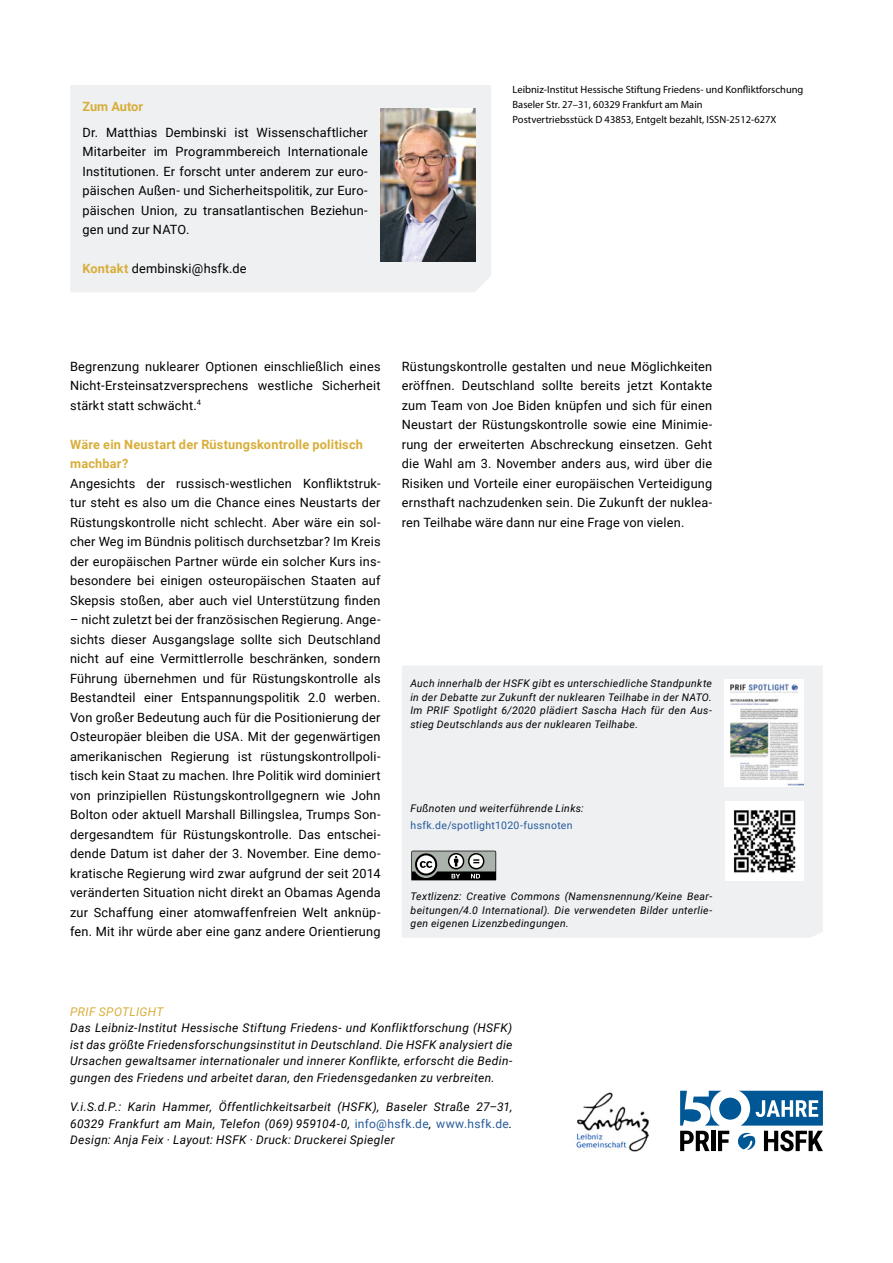
<style>
.page{position:relative;width:893px;height:1263px;background:#fff}
.page>*{position:absolute;margin:0;border:0;box-sizing:border-box;transform-origin:0 0}
.Fließtext{font:12.75px/19.5px "Roboto";letter-spacing:.015em;color:#000;text-align:justify}
.Zwischenüberschrift{font:700 12.75px/19.5px "Roboto";letter-spacing:.015em;color:#d8ae3a}
.Zwischenüberschrift-2{font:12.75px "Roboto";letter-spacing:.015em;color:#000}
.Zwischenüberschrift-3{font:700 12.75px "Roboto";letter-spacing:-.005em;color:#d8ae3a}
.ViSdP__Fussnoten_etc{font:italic 12px/16.5px "Roboto";letter-spacing:.03em;color:#000;text-align:justify}
.t1{font:italic 12px "Roboto";letter-spacing:.03em;color:#d8ae3a}
.Textlizenz{font:italic 10.5px/13.5px "Roboto";letter-spacing:.03em;color:#000;text-align:justify}
.t2{font:10.5px/15px "Myriad Pro";color:#000}
.ViSdP__Fussnoten_etc-2{font:italic 10.5px/16.5px "Roboto";letter-spacing:.03em;color:#000}
.s1{font-weight:700;color:#d8ae3a}
.s2{font-style:normal;color:#275b9b}
</style>
<div class="page">
<div style="left:70px;top:85px;width:421px;height:207px;background:#eff0f2"></div>
<img style="left:381px;top:108px;width:94px;height:153px">
<img style="left:576px;top:1092px;width:72px;height:59px">
<div style="left:719px;top:1098px;width:22px;height:22px;background:#005795;border-radius:50%"></div>
<svg style="left:680px;top:1091px;width:42px;height:34px"></svg>
<svg style="left:680px;top:1131px;width:29px;height:20px"></svg>
<hr style="left:711px;top:1131px;width:4px;height:20px;background:#000">
<svg style="left:718px;top:1131px;width:11px;height:20px"></svg>
<svg style="left:737px;top:1091px;width:86px;height:60px"></svg>
<div style="left:402px;top:666px;width:421px;height:272px;background:#eff0f2"></div>
<svg style="left:411px;top:851px;width:85px;height:29px;background:#767977"></svg>
<img style="left:725px;top:802px;width:79px;height:78px">
<img style="left:725px;top:679px;width:78px;height:108px">
<p class="Zwischenüberschrift-3" style="left:82px;top:97px;width:62px">Zum Autor</p>
<p class="Fließtext" style="left:82px;top:122px;width:287px">Dr. Matthias Dembinski ist Wissenschaftlicher Mitarbeiter im Programmbereich Internationale Institutionen. Er forscht unter anderem zur euro&shy;päischen Außen- und Sicherheitspolitik, zur Euro&shy;päischen Union, zu transatlantischen Beziehun&shy;gen und zur NATO.</p>
<h2 class="Zwischenüberschrift-2" style="left:82px;top:260px;width:166px"><span class="s1">Kontakt</span> dembinski@hsfk.de</h2>
<p class="t2" style="left:513px;top:82px;width:292px">Leibniz-Institut Hessische Stiftung Friedens- und Konfliktforschung<br>Baseler Str. 27–31, 60329 Frankfurt am Main<br>Postvertriebsstück D 43853, Entgelt bezahlt, ISSN-2512-627X</p>
<p class="Fließtext" style="left:70px;top:356px;width:312px">Begrenzung nuklearer Optionen einschließlich eines Nicht-Ersteinsatzversprechens westliche Sicherheit stärkt statt schwächt.<sup>4</sup></p>
<h2 class="Zwischenüberschrift" style="left:70px;top:434px;width:294px">Wäre ein Neustart der Rüstungskontrolle politisch machbar?</h2>
<p class="Fließtext" style="left:70px;top:473px;width:312px">Angesichts der russisch-westlichen Konfliktstruk&shy;tur steht es also um die Chance eines Neustarts der Rüstungskontrolle nicht schlecht. Aber wäre ein sol&shy;cher Weg im Bündnis politisch durchsetzbar? Im Kreis der europäischen Partner würde ein solcher Kurs ins&shy;besondere bei einigen osteuropäischen Staaten auf Skepsis stoßen, aber auch viel Unterstützung finden</p>
<p class="Fließtext" style="left:70px;top:609px;width:312px">– nicht zuletzt bei der französischen Regierung. Ange&shy;sichts dieser Ausgangslage sollte sich Deutschland nicht auf eine Vermittlerrolle beschränken, sondern Führung übernehmen und für Rüstungskontrolle als Bestandteil einer Entspannungspolitik 2.0 werben.<br>Von großer Bedeutung auch für die Positionierung der Osteuropäer bleiben die USA. Mit der gegenwärtigen amerikanischen Regierung ist rüstungskontrollpoli&shy;tisch kein Staat zu machen. Ihre Politik wird dominiert von prinzipiellen Rüstungskontrollgegnern wie John Bolton oder aktuell Marshall Billingslea, Trumps Son&shy;dergesandtem für Rüstungskontrolle. Das entschei&shy;dende Datum ist daher der 3. November. Eine demo&shy;kratische Regierung wird zwar aufgrund der seit 2014 veränderten Situation nicht direkt an Obamas Agenda zur Schaffung einer atomwaffenfreien Welt anknüp&shy;fen. Mit ihr würde aber eine ganz andere Orientierung</p>
<p class="Fließtext" style="left:402px;top:356px;width:312px">Rüstungskontrolle gestalten und neue Möglichkeiten eröffnen. Deutschland sollte bereits jetzt Kontakte zum Team von Joe Biden knüpfen und sich für einen Neustart der Rüstungskontrolle sowie eine Minimie&shy;rung der erweiterten Abschreckung einsetzen. Geht die Wahl am 3. November anders aus, wird über die Risiken und Vorteile einer europäischen Verteidigung ernsthaft nachzudenken sein. Die Zukunft der nuklea&shy;ren Teilhabe wäre dann nur eine Frage von vielen.</p>
<p class="Textlizenz" style="left:410px;top:676px;width:303px">Auch innerhalb der HSFK gibt es unterschiedliche Standpunkte in der Debatte zur Zukunft der nuklearen Teilhabe in der NATO.<br>Im PRIF Spotlight 6/2020 plädiert Sascha Hach für den Aus&shy;stieg Deutschlands aus der nuklearen Teilhabe.</p>
<p class="ViSdP__Fussnoten_etc-2" style="left:411px;top:800px;width:175px">Fußnoten und weiterführende Links: <span class="s2">hsfk.de/spotlight1020-fussnoten</span></p>
<p class="Textlizenz" style="left:411px;top:889px;width:303px">Textlizenz: Creative Commons (Namensnennung/Keine Bear&shy;beitungen/4.0 International). Die verwendeten Bilder unterlie&shy;gen eigenen Lizenzbedingungen.</p>
<p class="t1" style="left:70px;top:1003px;width:95px">PRIF SPOTLIGHT</p>
<p class="ViSdP__Fussnoten_etc" style="left:70px;top:1019px;width:444px">Das Leibniz-Institut Hessische Stiftung Friedens- und Konfliktforschung (HSFK) ist das größte Friedensforschungsinstitut in Deutschland. Die HSFK analysiert die Ursachen gewaltsamer internationaler und innerer Konflikte, erforscht die Bedin&shy;gungen des Friedens und arbeitet daran, den Friedensgedanken zu verbreiten.</p>
<p class="ViSdP__Fussnoten_etc" style="left:70px;top:1098px;width:444px">V.i.S.d.P.: Karin Hammer, Öffentlichkeitsarbeit (HSFK), Baseler Straße 27–31, 60329 Frankfurt am Main, Telefon (069) 959104-0, <span class="s2">info@hsfk.de</span>, <span class="s2">www.hsfk.de</span>.<br>Design: Anja Feix · Layout: HSFK · Druck: Druckerei Spiegler</p>
</div>
